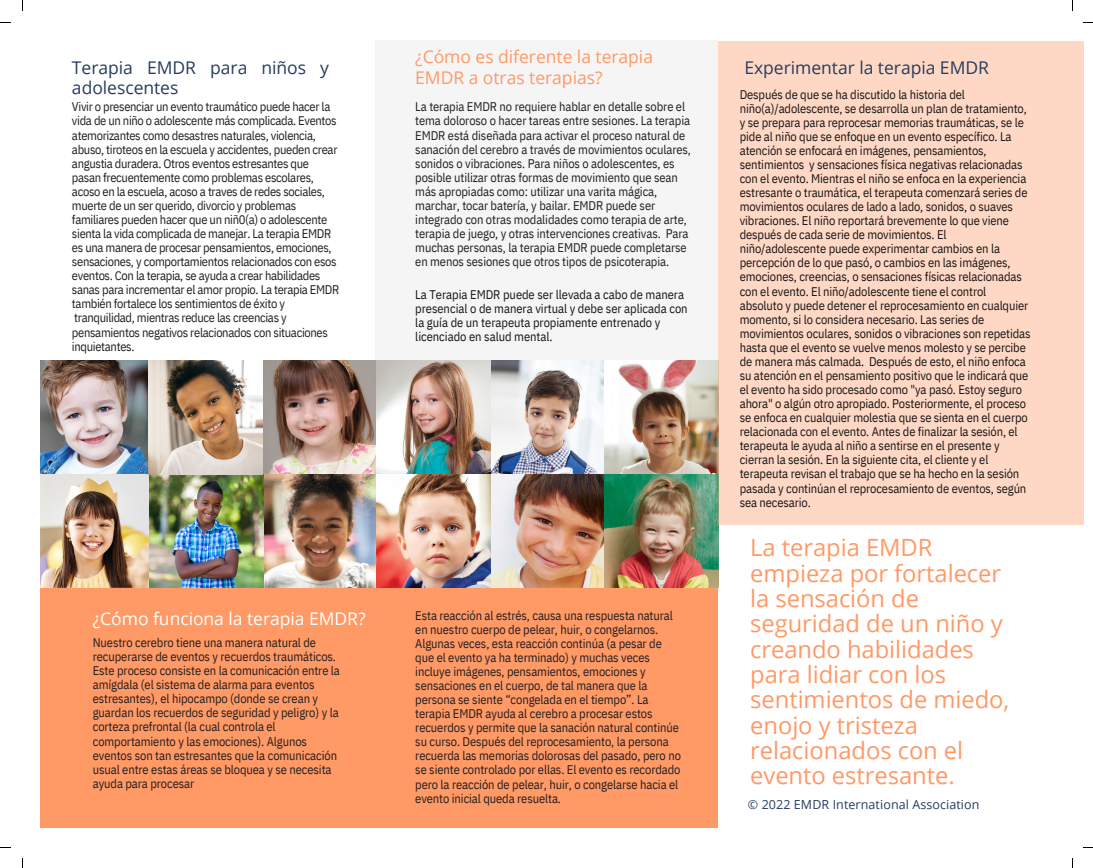
<style>
.page{position:relative;width:1093px;height:868px;background:#fff}
.page>*{position:absolute;margin:0;border:0;box-sizing:border-box;transform-origin:0 0}
.t1{font:23.75px/25.2px "Open Sans";color:#f96}
.t2{font:17.5px/20.6px "Open Sans";color:#253d60}
.t3{font:17.5px/20.6px "Open Sans";color:#f96}
.t4{font:17.5px "Open Sans";color:#fff}
.t5{font:12.5px/14px "IBM Plex Sans Cond";letter-spacing:-.01em;color:#231f20}
.t6{font:12.5px/14px "IBM Plex Sans Cond";letter-spacing:-.01em;color:#171615}
.t7{font:12.5px "Open Sans";letter-spacing:.005em;color:#253d60}
</style>
<div class="page">
<div style="left:40px;top:587px;width:678px;height:241px;background:#f96"></div>
<div style="left:375px;top:40px;width:343px;height:329px;background:#f5f5f5"></div>
<img style="left:41px;top:361px;width:677px;height:226px">
<div style="left:718px;top:41px;width:365px;height:483px;background:#ffd8c5"></div>
<p class="t2" style="left:72px;top:57px;width:258px">Terapia EMDR para niños y adolescentes</p>
<p class="t5" style="left:72px;top:100px;width:269px">Vivir o presenciar un evento traumático puede hacer la vida de un niño o adolescente más complicada. Eventos atemorizantes como desastres naturales, violencia, abuso, tiroteos en la escuela y accidentes, pueden crear angustia duradera. Otros eventos estresantes que pasan frecuentemente como problemas escolares, acoso en la escuela, acoso a traves de redes sociales, muerte de un ser querido, divorcio y problemas familiares pueden hacer que un niñ0(a) o adolescente sienta la vida complicada de manejar. La terapia EMDR es una manera de procesar pensamientos, emociones, sensaciones, y comportamientos relacionados con esos eventos. Con la terapia, se ayuda a crear habilidades sanas para incrementar el amor propio. La terapia EMDR también fortalece los sentimientos de éxito y tranquilidad, mientras reduce las creencias y pensamientos negativos relacionados con situaciones inquietantes.</p>
<p class="t4" style="left:93px;top:606px;width:274px">¿Cómo funciona la terapia EMDR?</p>
<p class="t5" style="left:93px;top:635px;width:249px">Nuestro cerebro tiene una manera natural de recuperarse de eventos y recuerdos traumáticos.<br>Este proceso consiste en la comunicación entre la amígdala (el sistema de alarma para eventos estresantes), el hipocampo (donde se crean y guardan los recuerdos de seguridad y peligro) y la corteza prefrontal (la cual controla el comportamiento y las emociones). Algunos eventos son tan estresantes que la comunicación usual entre estas áreas se bloquea y se necesita ayuda para procesar</p>
<p class="t3" style="left:415px;top:46px;width:239px">¿Cómo es diferente la terapia<br>EMDR a otras terapias?</p>
<p class="t2" style="left:744px;top:57px;width:246px">Experimentar la terapia EMDR</p>
<p class="t6" style="left:739px;top:87px;width:292px">Después de que se ha discutido la historia del niño(a)/adolescente, se desarrolla un plan de tratamiento, y se prepara para reprocesar memorias traumáticas, se le pide al niño que se enfoque en un evento específico. La atención se enfocará en imágenes, pensamientos, sentimientos y sensaciones física negativas relacionadas con el evento. Mientras el niño se enfoca en la experiencia estresante o traumática, el terapeuta comenzará series de movimientos oculares de lado a lado, sonidos, o suaves vibraciones. El niño reportará brevemente lo que viene después de cada serie de movimientos. El niño/adolescente puede experimentar cambios en la percepción de lo que pasó, o cambios en las imágenes, emociones, creencias, o sensaciones físicas relacionadas con el evento. El niño/adolescente tiene el control absoluto y puede detener el reprocesamiento en cualquier momento, si lo considera necesario. Las series de movimientos oculares, sonidos o vibraciones son repetidas hasta que el evento se vuelve menos molesto y se percibe de manera más calmada. Después de esto, el niño enfoca su atención en el pensamiento positivo que le indicará que el evento ha sido procesado como "ya pasó. Estoy seguro ahora" o algún otro apropiado. Posteriormente, el proceso se enfoca en cualquier molestia que se sienta en el cuerpo relacionada con el evento. Antes de finalizar la sesión, el terapeuta le ayuda al niño a sentirse en el presente y cierran la sesión. En la siguiente cita, el cliente y el terapeuta revisan el trabajo que se ha hecho en la sesión pasada y continúan el reprocesamiento de eventos, según sea necesario.</p>
<p class="t5" style="left:415px;top:100px;width:277px">La terapia EMDR no requiere hablar en detalle sobre el tema doloroso o hacer tareas entre sesiones. La terapia EMDR está diseñada para activar el proceso natural de sanación del cerebro a través de movimientos oculares, sonidos o vibraciones. Para niños o adolescentes, es posible utilizar otras formas de movimiento que sean más apropiadas como: utilizar una varita mágica, marchar, tocar batería, y bailar. EMDR puede ser integrado con otras modalidades como terapia de arte, terapia de juego, y otras intervenciones creativas. Para muchas personas, la terapia EMDR puede completarse en menos sesiones que otros tipos de psicoterapia.</p>
<p class="t6" style="left:415px;top:287px;width:274px">La Terapia EMDR puede ser llevada a cabo de manera presencial o de manera virtual y debe ser aplicada con la guía de un terapeuta propiamente entrenado y licenciado en salud mental.</p>
<p class="t5" style="left:415px;top:608px;width:267px">Esta reacción al estrés, causa una respuesta natural en nuestro cuerpo de pelear, huir, o congelarnos.<br>Algunas veces, esta reacción continúa (a pesar de que el evento ya ha terminado) y muchas veces incluye imágenes, pensamientos, emociones y sensaciones en el cuerpo, de tal manera que la persona se siente “congelada en el tiempo”. La terapia EMDR ayuda al cerebro a procesar estos recuerdos y permite que la sanación natural continúe su curso. Después del reprocesamiento, la persona recuerda las memorias dolorosas del pasado, pero no se siente controlado por ellas. El evento es recordado pero la reacción de pelear, huir, o congelarse hacia el evento inicial queda resuelta.</p>
<p class="t1" style="left:750px;top:534px;width:184px">La terapia EMDR</p>
<p class="t1" style="left:750px;top:559px;width:260px">empieza por fortalecer la sensación de seguridad de un niño y creando habilidades para lidiar con los sentimientos de miedo, enojo y tristeza relacionados con el evento estresante.</p>
<p class="t7" style="left:748px;top:796px;width:233px">© 2022 EMDR International Association</p>
</div>
